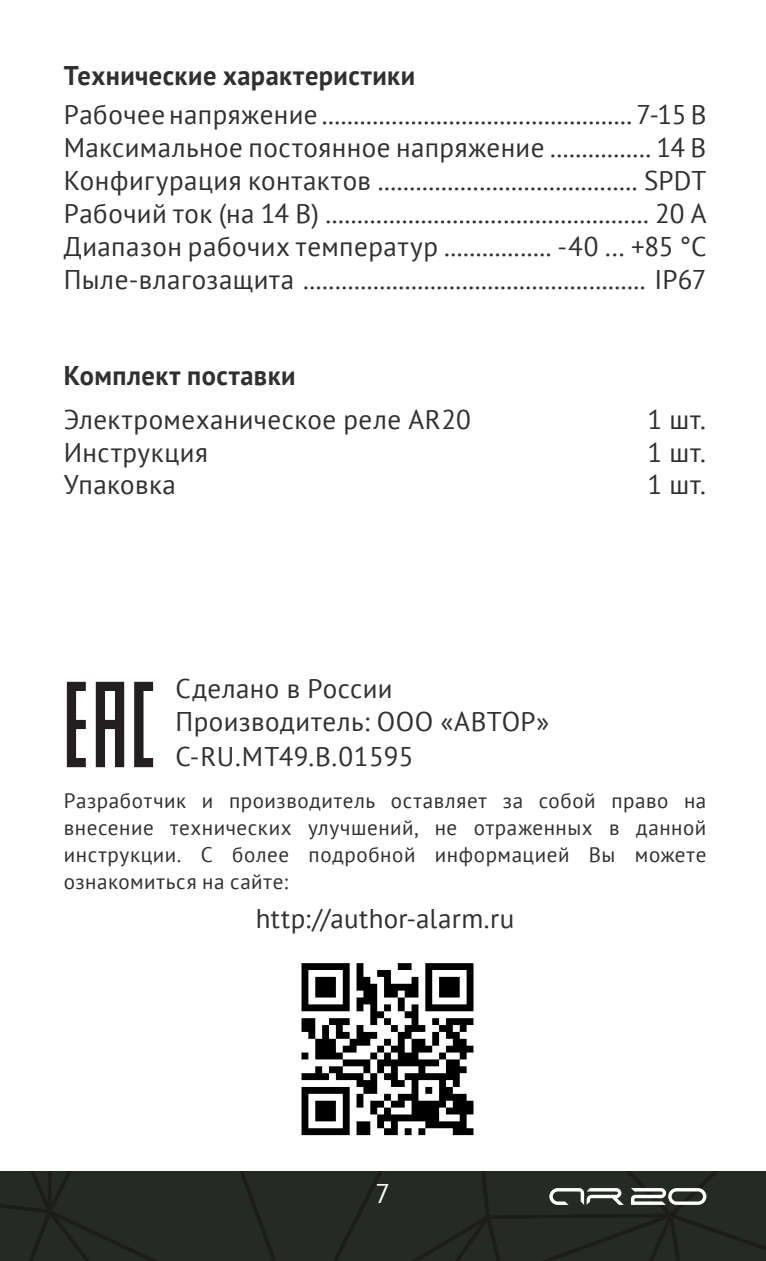
<style>
.page{position:relative;width:766px;height:1261px;background:#fff}
.page>*{position:absolute;margin:0;border:0;box-sizing:border-box;transform-origin:0 0}
.Основной_текст{font:27px "PT Sans";letter-spacing:.015em;color:#312f30}
.Основной_текст-2{font:700 27px "PT Sans";letter-spacing:.015em;color:#312f30}
.t1{font:27px "PT Sans";color:#fff}
.Основной_текст-3{font:21px/27px "PT Sans";letter-spacing:.025em;color:#312f30;text-align:justify}
</style>
<div class="page">
<img style="left:0;top:1171px;width:765px;height:89px">
<svg style="left:630px;top:1187px;width:76px;height:17px"></svg>
<svg style="left:549px;top:1187px;width:74px;height:17px"></svg>
<img style="left:301px;top:963px;width:173px;height:173px">
<img style="left:66px;top:681px;width:88px;height:87px">
<p class="Основной_текст-2" style="left:64px;top:57px;width:353px">Технические характеристики</p>
<p class="Основной_текст" style="left:64px;top:97px;width:644px">Рабочее напряжение ................................................. 7-15 В</p>
<p class="Основной_текст" style="left:64px;top:130px;width:644px">Максимальное постоянное напряжение ................ 14 В</p>
<p class="Основной_текст" style="left:64px;top:163px;width:644px">Конфигурация контактов ......................................... SPDT</p>
<p class="Основной_текст" style="left:64px;top:196px;width:644px">Рабочий ток (на 14 В) ................................................... 20 А</p>
<p class="Основной_текст" style="left:64px;top:229px;width:644px">Диапазон рабочих температур ................. -40 … +85 °С</p>
<p class="Основной_текст" style="left:64px;top:262px;width:644px">Пыле-влагозащита ...................................................... IP67</p>
<p class="Основной_текст-2" style="left:64px;top:357px;width:233px">Комплект поставки</p>
<p class="Основной_текст" style="left:64px;top:402px;width:408px">Электромеханическое реле AR20</p>
<p class="Основной_текст" style="left:647px;top:402px;width:60px">1 шт.</p>
<p class="Основной_текст" style="left:64px;top:434px;width:146px">Инструкция</p>
<p class="Основной_текст" style="left:647px;top:434px;width:60px">1 шт.</p>
<p class="Основной_текст" style="left:64px;top:467px;width:114px">Упаковка</p>
<p class="Основной_текст" style="left:647px;top:467px;width:60px">1 шт.</p>
<p class="Основной_текст" style="left:175px;top:671px;width:218px">Сделано в России</p>
<p class="Основной_текст" style="left:175px;top:703px;width:375px">Производитель: ООО «АВТОР»</p>
<p class="Основной_текст" style="left:175px;top:739px;width:239px">C-RU.МТ49.В.01595</p>
<p class="Основной_текст-3" style="left:64px;top:786px;width:644px">Разработчик и производитель оставляет за собой право на внесение технических улучшений, не отраженных в данной инструкции. С более подробной информацией Вы можете ознакомиться на сайте:</p>
<p class="Основной_текст" style="left:255px;top:900px;width:260px">http://author-alarm.ru</p>
<p class="t1" style="left:375px;top:1175px;width:16px">7</p>
</div>
